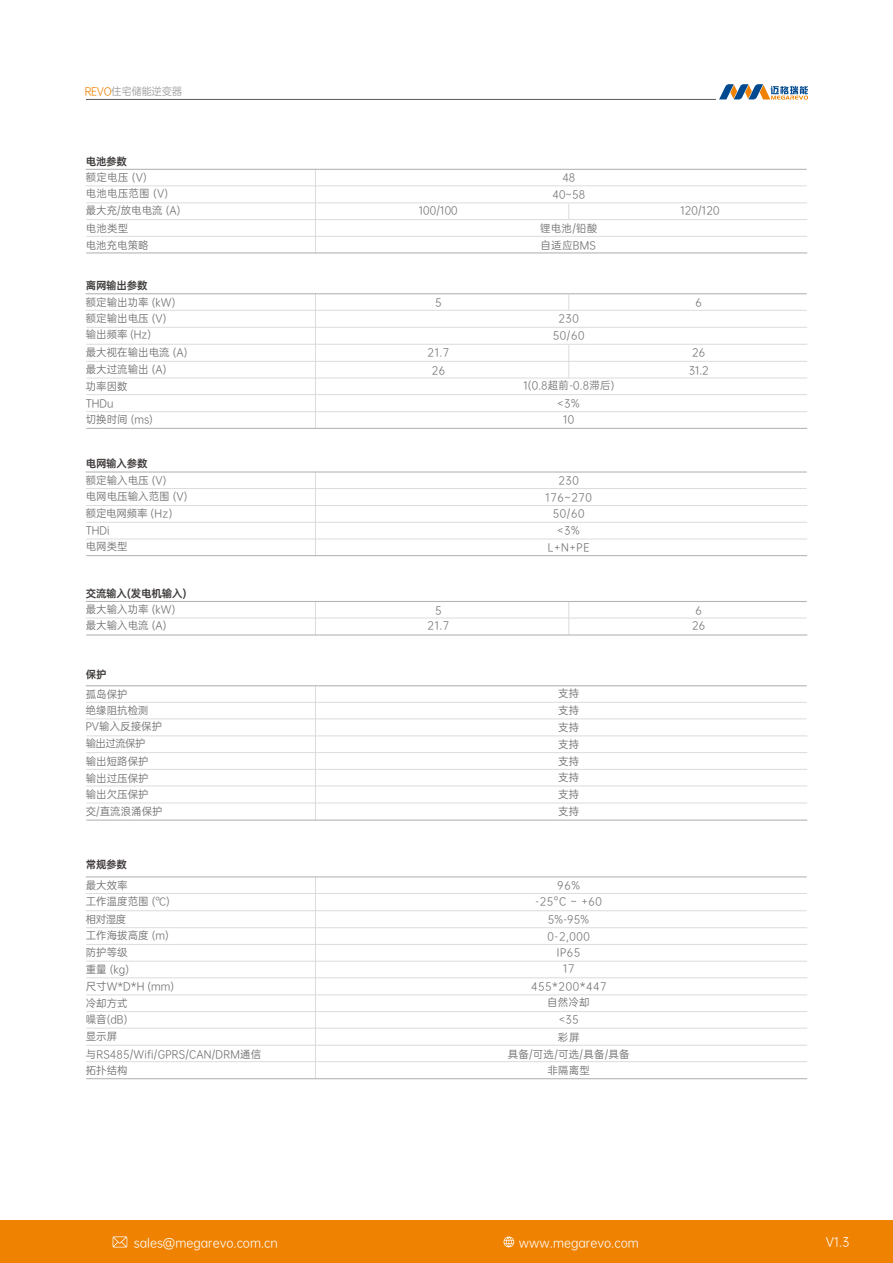
<style>
.page{position:relative;width:893px;height:1263px;background:#fff}
.page>*{position:absolute;margin:0;border:0;box-sizing:border-box;transform-origin:0 0}
.t1{font:12px "OPPO Sans R";color:#fff}
.t2{font:10.5px/16.8px "OPPO Sans R";color:#717071}
.t3{font:10.5px/17.9px "OPPO Sans R";letter-spacing:.02em;color:#717071}
.t4{font:10.5px "OPPO Sans B";letter-spacing:-.02em;color:#3e3a39}
.t5{font:10.5px/17px "OPPO Sans R";letter-spacing:.06em;color:#717071;text-align:center}
.t6{font:10.5px/17.7px "OPPO Sans R";letter-spacing:-.03em;color:#717071}
.t7{font:10.5px "OPPO Sans R";letter-spacing:-.04em;color:#9e9e9f}
.s1{color:#ef8200}
</style>
<div class="page">
<div style="left:0;top:1221px;width:893px;height:42px;background:#ef8200"></div>
<svg style="left:113px;top:1236px;width:14px;height:11px"></svg>
<svg style="left:504px;top:1236px;width:10px;height:11px"></svg>
<svg style="left:719px;top:84px;width:89px;height:16px"></svg>
<hr style="left:86px;top:99px;width:630px;height:1px;background:#595757">
<hr style="left:568px;top:602px;width:1px;height:32px;background:#dbdcdc">
<hr style="left:86px;top:803px;width:721px;height:1px;background:#dbdcdc">
<hr style="left:315px;top:472px;width:1px;height:84px;background:#dbdcdc">
<hr style="left:86px;top:488px;width:721px;height:1px;background:#dbdcdc">
<hr style="left:86px;top:505px;width:721px;height:1px;background:#dbdcdc">
<hr style="left:86px;top:522px;width:721px;height:1px;background:#dbdcdc">
<hr style="left:86px;top:539px;width:721px;height:1px;background:#dbdcdc">
<hr style="left:86px;top:555px;width:721px;height:1px;background:#b4b4b5">
<hr style="left:86px;top:471px;width:721px;height:2px;background:#b4b4b5">
<hr style="left:315px;top:685px;width:1px;height:135px;background:#dbdcdc">
<hr style="left:86px;top:718px;width:721px;height:1px;background:#dbdcdc">
<hr style="left:86px;top:735px;width:721px;height:1px;background:#dbdcdc">
<hr style="left:86px;top:752px;width:721px;height:1px;background:#dbdcdc">
<hr style="left:86px;top:769px;width:721px;height:1px;background:#dbdcdc">
<hr style="left:86px;top:786px;width:721px;height:1px;background:#dbdcdc">
<hr style="left:86px;top:819px;width:721px;height:2px;background:#b4b4b5">
<hr style="left:86px;top:702px;width:721px;height:1px;background:#dbdcdc">
<hr style="left:315px;top:293px;width:1px;height:135px;background:#dbdcdc">
<hr style="left:86px;top:310px;width:721px;height:1px;background:#dbdcdc">
<hr style="left:86px;top:327px;width:721px;height:1px;background:#dbdcdc">
<hr style="left:86px;top:344px;width:721px;height:1px;background:#dbdcdc">
<hr style="left:86px;top:361px;width:721px;height:1px;background:#dbdcdc">
<hr style="left:86px;top:378px;width:721px;height:1px;background:#dbdcdc">
<hr style="left:86px;top:394px;width:721px;height:1px;background:#dbdcdc">
<hr style="left:86px;top:411px;width:721px;height:1px;background:#dbdcdc">
<hr style="left:86px;top:428px;width:721px;height:1px;background:#b4b4b5">
<hr style="left:86px;top:685px;width:721px;height:1px;background:#b4b4b5">
<hr style="left:86px;top:293px;width:721px;height:1px;background:#b4b4b5">
<hr style="left:315px;top:601px;width:1px;height:34px;background:#dbdcdc">
<hr style="left:86px;top:618px;width:721px;height:1px;background:#dbdcdc">
<hr style="left:86px;top:634px;width:721px;height:1px;background:#b4b4b5">
<hr style="left:315px;top:877px;width:1px;height:202px;background:#dbdcdc">
<hr style="left:86px;top:893px;width:721px;height:1px;background:#dbdcdc">
<hr style="left:86px;top:910px;width:721px;height:1px;background:#dbdcdc">
<hr style="left:86px;top:927px;width:721px;height:1px;background:#dbdcdc">
<hr style="left:86px;top:944px;width:721px;height:1px;background:#dbdcdc">
<hr style="left:86px;top:961px;width:721px;height:1px;background:#dbdcdc">
<hr style="left:86px;top:977px;width:721px;height:1px;background:#dbdcdc">
<hr style="left:86px;top:994px;width:721px;height:1px;background:#dbdcdc">
<hr style="left:86px;top:1011px;width:721px;height:1px;background:#dbdcdc">
<hr style="left:86px;top:1028px;width:721px;height:1px;background:#dbdcdc">
<hr style="left:86px;top:1045px;width:721px;height:1px;background:#dbdcdc">
<hr style="left:86px;top:1061px;width:721px;height:1px;background:#dbdcdc">
<hr style="left:86px;top:1078px;width:721px;height:1px;background:#b4b4b5">
<hr style="left:86px;top:601px;width:721px;height:1px;background:#b4b4b5">
<hr style="left:86px;top:876px;width:721px;height:1px;background:#b4b4b5">
<hr style="left:315px;top:169px;width:1px;height:84px;background:#dbdcdc">
<hr style="left:86px;top:185px;width:721px;height:1px;background:#dbdcdc">
<hr style="left:86px;top:202px;width:721px;height:1px;background:#dbdcdc">
<hr style="left:86px;top:219px;width:721px;height:1px;background:#dbdcdc">
<hr style="left:86px;top:236px;width:721px;height:1px;background:#dbdcdc">
<hr style="left:86px;top:252px;width:721px;height:1px;background:#b4b4b5">
<hr style="left:86px;top:169px;width:721px;height:1px;background:#b4b4b5">
<svg style="left:568px;top:294px;width:1px;height:16px"></svg>
<svg style="left:568px;top:204px;width:1px;height:15px"></svg>
<hr style="left:568px;top:345px;width:1px;height:33px;background:#dbdcdc">
<p class="t7" style="left:85px;top:83px;width:99px"><span class="s1">REVO</span>住宅储能逆变器</p>
<p class="t4" style="left:86px;top:152px;width:43px">电池参数</p>
<p class="t3" style="left:86px;top:169px;width:84px;line-height:16px">额定电压 (V)<br>电池电压范围 (V)</p>
<p class="t2" style="left:86px;top:201px;width:96px;line-height:17.7px">最大充/放电电流 (A)电池类型</p>
<p class="t2" style="left:86px;top:236px;width:64px">电池充电策略</p>
<p class="t2" style="left:541px;top:236px;width:57px">自适应BMS</p>
<p class="t2" style="left:552px;top:168px;width:34px;text-align:center">48<br>40~58</p>
<p class="t2" style="left:419px;top:202px;width:41px">100/100</p>
<p class="t2" style="left:680px;top:202px;width:41px">120/120</p>
<p class="t2" style="left:540px;top:219px;width:59px">锂电池/铅酸</p>
<p class="t4" style="left:86px;top:276px;width:63px">离网输出参数</p>
<p class="t2" style="left:86px;top:309px;width:103px">额定输出电压 (V)<br>输出频率 (Hz)<br>最大视在输出电流 (A)</p>
<p class="t2" style="left:86px;top:293px;width:91px">额定输出功率 (kW)</p>
<p class="t2" style="left:435px;top:293px;width:8px">5</p>
<p class="t2" style="left:695px;top:293px;width:8px">6</p>
<p class="t2" style="left:558px;top:309px;width:22px">230</p>
<p class="t2" style="left:553px;top:327px;width:33px">50/60</p>
<p class="t2" style="left:428px;top:344px;width:23px">21.7</p>
<p class="t2" style="left:692px;top:344px;width:14px">26</p>
<p class="t2" style="left:86px;top:361px;width:82px">最大过流输出 (A)</p>
<p class="t2" style="left:432px;top:361px;width:15px">26</p>
<p class="t2" style="left:689px;top:361px;width:21px">31.2</p>
<p class="t2" style="left:86px;top:377px;width:43px">功率因数</p>
<p class="t2" style="left:86px;top:411px;width:69px">切换时间 (ms)</p>
<p class="t2" style="left:86px;top:394px;width:29px">THDu</p>
<p class="t2" style="left:523px;top:376px;width:93px">1(0.8超前-0.8滞后)</p>
<p class="t2" style="left:563px;top:410px;width:12px">10</p>
<p class="t2" style="left:557px;top:394px;width:24px">&lt;3%</p>
<p class="t4" style="left:86px;top:455px;width:63px">电网输入参数</p>
<p class="t2" style="left:86px;top:471px;width:103px;line-height:16px">额定输入电压 (V)<br>电网电压输入范围 (V)</p>
<p class="t2" style="left:86px;top:505px;width:88px">额定电网频率 (Hz)<br>THDi<br>电网类型</p>
<p class="t2" style="left:548px;top:504px;width:43px;text-align:center">50/60 &lt;3%<br>L+N+PE</p>
<p class="t5" style="left:545px;top:471px;width:48px">230<br>176~270</p>
<p class="t4" style="left:86px;top:584px;width:102px">交流输入(发电机输入)</p>
<p class="t2" style="left:86px;top:601px;width:91px;line-height:16px">最大输入功率 (kW)最大输入电流 (A)</p>
<p class="t2" style="left:435px;top:601px;width:8px">5</p>
<p class="t2" style="left:695px;top:601px;width:8px">6</p>
<p class="t2" style="left:428px;top:617px;width:23px">21.7</p>
<p class="t2" style="left:692px;top:617px;width:14px">26</p>
<p class="t4" style="left:86px;top:666px;width:22px">保护</p>
<p class="t2" style="left:86px;top:702px;width:78px;line-height:16px">绝缘阻抗检测<br>PV输入反接保护</p>
<p class="t6" style="left:86px;top:734px;width:64px">输出过流保护输出短路保护</p>
<p class="t2" style="left:86px;top:769px;width:79px">输出过压保护<br>输出欠压保护交/直流浪涌保护</p>
<p class="t2" style="left:86px;top:685px;width:43px">孤岛保护</p>
<p class="t2" style="left:558px;top:685px;width:23px">支持</p>
<p class="t2" style="left:558px;top:718px;width:23px;text-align:justify">支持支持支持支持支持支持</p>
<p class="t2" style="left:558px;top:701px;width:23px">支持</p>
<p class="t4" style="left:86px;top:856px;width:43px">常规参数</p>
<p class="t2" style="left:86px;top:891px;width:86px;line-height:18.3px">工作温度范围 (℃)相对湿度</p>
<p class="t2" style="left:86px;top:926px;width:85px">工作海拔高度 (m)防护等级<br>重量 (kg)</p>
<p class="t2" style="left:86px;top:978px;width:90px">尺寸W*D*H (mm)冷却方式<br>噪音(dB)</p>
<p class="t2" style="left:86px;top:876px;width:43px">最大效率</p>
<p class="t2" style="left:557px;top:876px;width:24px">96%</p>
<p class="t2" style="left:535px;top:892px;width:68px">-25°C ~ +60</p>
<p class="t2" style="left:548px;top:927px;width:44px">0-2,000</p>
<p class="t5" style="left:531px;top:977px;width:77px">455*200*447</p>
<p class="t2" style="left:548px;top:910px;width:43px">5%-95%</p>
<p class="t2" style="left:557px;top:943px;width:25px">IP65</p>
<p class="t2" style="left:563px;top:960px;width:13px">17</p>
<p class="t2" style="left:547px;top:994px;width:44px;text-align:center">自然冷却&lt;35</p>
<p class="t3" style="left:86px;top:1027px;width:177px">显示屏与RS485/Wifi/GPRS/CAN/DRM通信</p>
<p class="t2" style="left:86px;top:1061px;width:43px">拓扑结构</p>
<p class="t2" style="left:558px;top:1028px;width:23px">彩屏</p>
<p class="t3" style="left:508px;top:1046px;width:124px;line-height:15.5px;text-align:center">具备/可选/可选/具备/具备非隔离型</p>
<p class="t1" style="left:134px;top:1233px;width:145px">sales@megarevo.com.cn</p>
<p class="t1" style="left:519px;top:1233px;width:121px">www.megarevo.com</p>
<p class="t1" style="left:826px;top:1232px;width:25px">V1.3</p>
</div>
